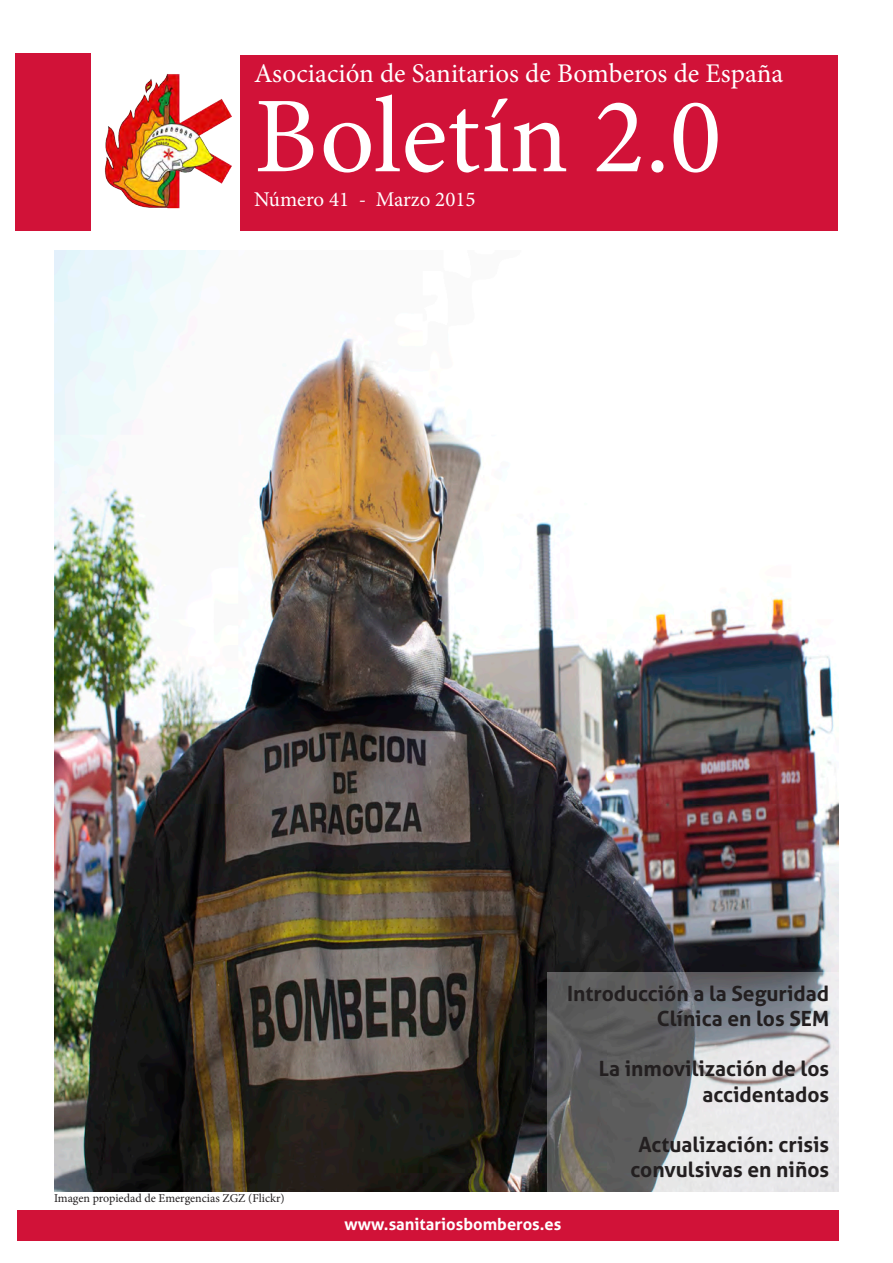
<style>
.page{position:relative;width:893px;height:1263px;background:#fff}
.page>*{position:absolute;margin:0;border:0;box-sizing:border-box;transform-origin:0 0}
.t1{font:108px "Minion Pro";color:#fff}
.t2{font:27px "Minion Pro";color:#fff}
.t3{font:700 21px/25.2px "Aller";color:#231f20;text-align:right}
.t4{font:21px "Minion Pro";color:#fff}
.t5{font:700 16.5px "Aller";color:#fff}
.t6{font:12px "Minion Pro";color:#231f20}
</style>
<div class="page">
<img style="left:54px;top:251px;width:785px;height:941px">
<svg style="left:547px;top:972px;width:292px;height:220px;background:#98989a"></svg>
<div style="left:241px;top:55px;width:597px;height:175px;background:#d11238"></div>
<div style="left:17px;top:1210px;width:822px;height:31px;background:#d11238"></div>
<div style="left:16px;top:54px;width:75px;height:177px;background:#d11238"></div>
<img style="left:104px;top:74px;width:128px;height:135px">
<p class="t2" style="left:254px;top:55px;width:531px">Asociación de Sanitarios de Bomberos de España</p>
<p class="t1" style="left:254px;top:64px;width:469px">Boletín 2.0</p>
<p class="t4" style="left:254px;top:185px;width:223px">Número 41 - Marzo 2015</p>
<p class="t6" style="left:54px;top:1190px;width:232px">Imagen propiedad de Emergencias ZGZ (Flickr)</p>
<p class="t3" style="left:567px;top:981px;width:264px">Introducción a la Seguridad<br>Clínica en los SEM</p>
<p class="t3" style="left:599px;top:1056px;width:232px">La inmovilización de los accidentados</p>
<p class="t3" style="left:630px;top:1132px;width:200px;text-align:center">Actualización: crisis convulsivas en niños</p>
<p class="t5" style="left:345px;top:1214px;width:218px">www.sanitariosbomberos.es</p>
</div>
